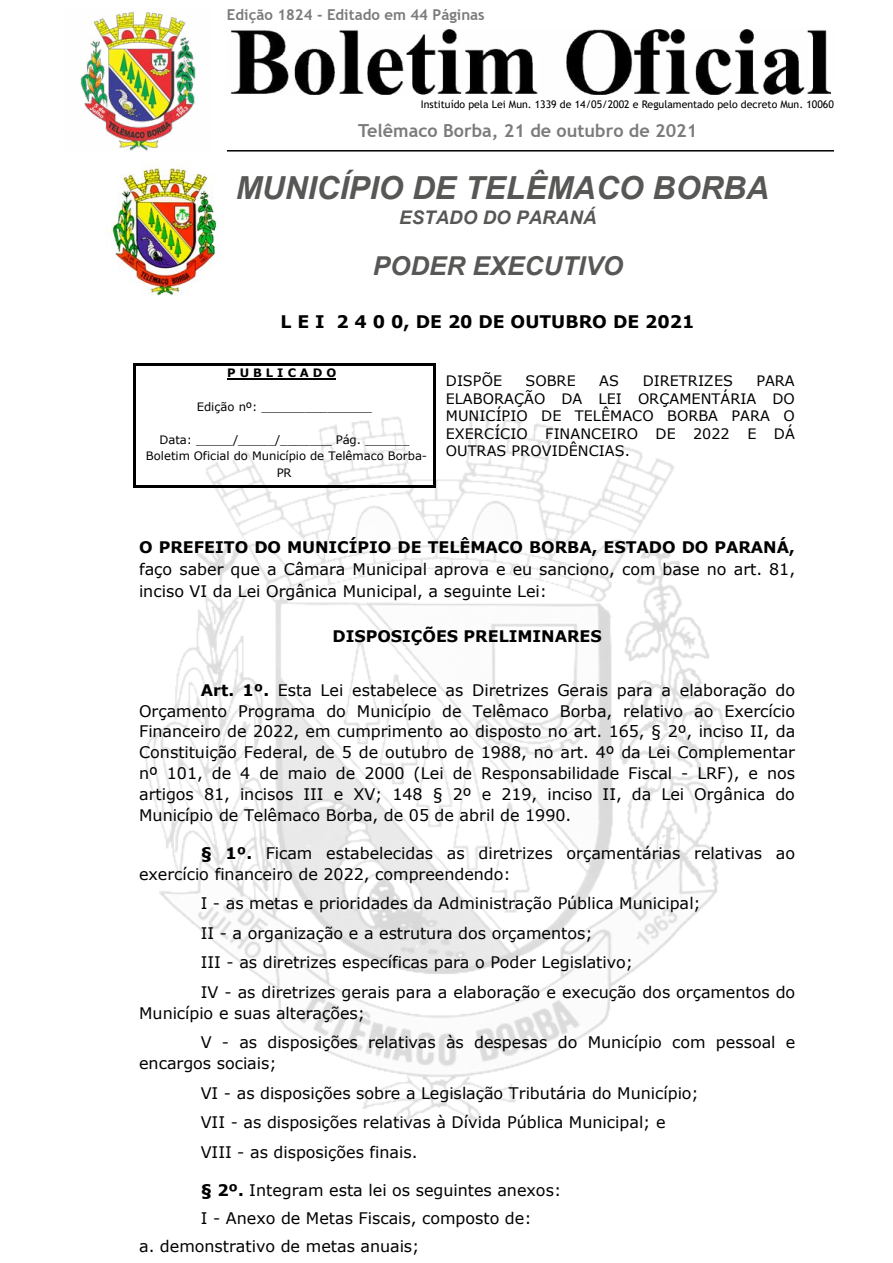
<style>
.page{position:relative;width:893px;height:1263px;background:#fff}
.page>*{position:absolute;margin:0;border:0;box-sizing:border-box;transform-origin:0 0}
.t1{font:italic 700 31.8px "Arial";color:#575756}
.t2{font:italic 700 26.1px "Arial";color:#575756}
.t3{font:italic 700 18.75px "Arial";color:#575756}
.t4{font:700 18px "Trebuchet MS";color:#7c7b7b}
.t5{font:700 17.4px "Verdana";color:#000}
.t6{font:15.9px/20.9px "Verdana";letter-spacing:-.005em;color:#000}
.t7{font:700 15.9px "Verdana";color:#000}
.t8{font:700 15px "Trebuchet MS";color:#7c7b7b}
.t9{font:14.4px/17.5px "Verdana";letter-spacing:.005em;color:#000;text-align:justify}
.t10{font:11.7px/16.2px "Verdana";letter-spacing:-.005em;color:#000;text-align:center}
.t11{font:700 11.7px "Verdana";color:#000}
.t12{font:10.5px "Trebuchet MS";color:#000}
.s1{font-weight:700}
</style>
<div class="page">
<img style="left:80px;top:12px;width:116px;height:139px">
<img style="left:230px;top:29px;width:602px;height:66px">
<hr style="left:227px;top:150px;width:607px;height:2px;background:#000">
<img style="left:109px;top:163px;width:110px;height:133px">
<img style="left:135px;top:378px;width:589px;height:746px">
<hr style="left:227px;top:378px;width:109px;height:1px;background:#000">
<hr style="left:135px;top:363px;width:299px;height:2px;background:#000">
<hr style="left:133px;top:366px;width:2px;height:120px;background:#000">
<hr style="left:135px;top:486px;width:299px;height:2px;background:#000">
<hr style="left:434px;top:366px;width:2px;height:120px;background:#000">
<p class="t8" style="left:227px;top:5px;width:259px">Edição 1824 - Editado em 44 Páginas</p>
<p class="t12" style="left:421px;top:98px;width:415px">Instituído pela Lei Mun. 1339 de 14/05/2002 e Regulamentado pelo decreto Mun. 10060</p>
<p class="t4" style="left:358px;top:119px;width:341px">Telêmaco Borba, 21 de outubro de 2021</p>
<h1 class="t1" style="left:236px;top:167px;width:535px">MUNICÍPIO DE TELÊMACO BORBA</h1>
<p class="t3" style="left:399px;top:204px;width:199px">ESTADO DO PARANÁ</p>
<h2 class="t2" style="left:373px;top:248px;width:252px">PODER EXECUTIVO</h2>
<p class="t5" style="left:280px;top:309px;width:416px">L E I 2 4 0 0, DE 20 DE OUTUBRO DE 2021</p>
<p class="t11" style="left:227px;top:365px;width:110px">P U B L I C A D O</p>
<p class="t10" style="left:197px;top:398px;width:177px">Edição nº: _______________</p>
<p class="t10" style="left:146px;top:432px;width:283px">Data: _____/_____/_______ Pág. ______<br>Boletim Oficial do Município de Telêmaco Borba-<br>PR</p>
<p class="t9" style="left:446px;top:372px;width:58px">DISPÕE</p>
<p class="t9" style="left:526px;top:372px;width:52px">SOBRE</p>
<p class="t9" style="left:599px;top:372px;width:21px">AS</p>
<p class="t9" style="left:643px;top:372px;width:92px">DIRETRIZES</p>
<p class="t9" style="left:446px;top:372px;width:351px;text-indent:310px">PARA ELABORAÇÃO DA LEI ORÇAMENTÁRIA DO MUNICÍPIO DE TELÊMACO BORBA PARA O EXERCÍCIO FINANCEIRO DE 2022 E DÁ OUTRAS PROVIDÊNCIAS.</p>
<p class="t7" style="left:139px;top:536px;width:657px">O PREFEITO DO MUNICÍPIO DE TELÊMACO BORBA, ESTADO DO PARANÁ,</p>
<p class="t6" style="left:139px;top:558px;width:657px;line-height:22.2px">faço saber que a Câmara Municipal aprova e eu sanciono, com base no art. 81, inciso VI da Lei Orgânica Municipal, a seguinte Lei:</p>
<p class="t7" style="left:333px;top:624px;width:271px">DISPOSIÇÕES PRELIMINARES</p>
<p class="t6" style="left:139px;top:679px;width:658px;text-align:justify;text-indent:62px"><span class="s1">Art. 1º.</span> Esta Lei estabelece as Diretrizes Gerais para a elaboração do Orçamento Programa do Município de Telêmaco Borba, relativo ao Exercício Financeiro de 2022, em cumprimento ao disposto no art. 165, § 2º, inciso II, da Constituição Federal, de 5 de outubro de 1988, no art. 4º da Lei Complementar nº 101, de 4 de maio de 2000 (Lei de Responsabilidade Fiscal - LRF), e nos artigos 81, incisos III e XV; 148 § 2º e 219, inciso II, da Lei Orgânica do Município de Telêmaco Borba, de 05 de abril de 1990.</p>
<p class="t6" style="left:139px;top:842px;width:658px;text-indent:62px"><span class="s1">§ 1º.</span> Ficam estabelecidas as diretrizes orçamentárias relativas ao exercício financeiro de 2022, compreendendo:</p>
<p class="t6" style="left:201px;top:889px;width:596px;line-height:29.5px">I - as metas e prioridades da Administração Pública Municipal;<br>II - a organização e a estrutura dos orçamentos;<br>III - as diretrizes específicas para o Poder Legislativo;<br>IV - as diretrizes gerais para a elaboração e execução dos orçamentos do</p>
<p class="t6" style="left:201px;top:998px;width:596px;line-height:29.5px;text-indent:-62px">Município e suas alterações;<br>V - as disposições relativas às despesas do Município com pessoal e</p>
<p class="t6" style="left:201px;top:1048px;width:500px;line-height:29.5px;text-indent:-62px">encargos sociais;<br>VI - as disposições sobre a Legislação Tributária do Município; VII - as disposições relativas à Dívida Pública Municipal; e VIII - as disposições finais.</p>
<p class="t6" style="left:201px;top:1180px;width:362px"><span class="s1">§ 2º.</span> Integram esta lei os seguintes anexos:</p>
<p class="t6" style="left:201px;top:1208px;width:332px">I - Anexo de Metas Fiscais, composto de:</p>
<p class="t6" style="left:139px;top:1236px;width:282px">a. demonstrativo de metas anuais;</p>
</div>
